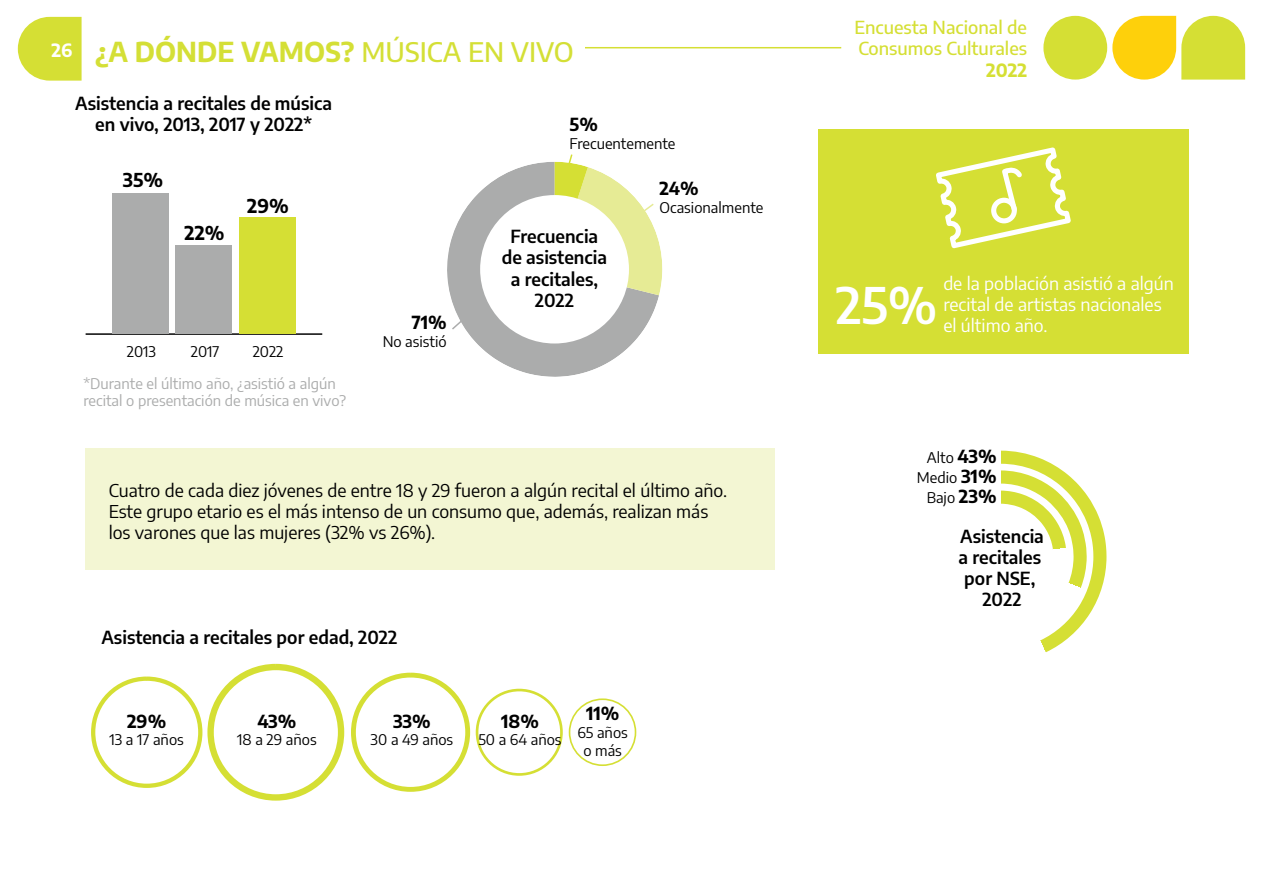
<style>
.page{position:relative;width:1263px;height:893px;background:#fff}
.page>*{position:absolute;margin:0;border:0;box-sizing:border-box;transform-origin:0 0}
.t1{font:600 49.5px "Encode Sans";color:#fff}
.t2{font:700 27px "Encode Sans";color:#d4df36}
.t3{font:700 18.75px "Encode Sans";color:#000}
.t4{font:500 18px/21.6px "Encode Sans";color:#d5df34}
.t5{font:700 18px "Encode Sans";color:#d5df34}
.t6{font:17.7px/21.3px "Encode Sans";color:#000}
.t7{font:600 17.7px/21.3px "Encode Sans";color:#000;text-align:center}
.t8{font:17.7px/21.3px "Encode Sans";color:#fff}
.t9{font:700 17.7px "Encode Sans";color:#000}
.t10{font:14.7px/17.7px "Encode Sans";color:#000;text-align:center}
.t11{font:14.7px/17.7px "Encode Sans";color:#abacac}
.s1{font-weight:500}
.s2{font-weight:700;font-size:17.7px}
</style>
<div class="page">
<svg style="left:18px;top:17px;width:64px;height:64px;background:#d9e24b"></svg>
<svg style="left:1112px;top:16px;width:133px;height:64px"></svg>
<div style="left:1043px;top:16px;width:64px;height:64px;background:#d5df34;border-radius:50%"></div>
<hr style="left:92px;top:47px;width:749px;height:1px;background:#d5df34">
<div style="left:82px;top:34px;width:503px;height:34px;background:#fff"></div>
<div style="left:85px;top:448px;width:689px;height:122px;background:#f3f6d3"></div>
<svg style="left:447px;top:162px;width:212px;height:215px"></svg>
<svg style="left:555px;top:154px;width:107px;height:141px"></svg>
<svg style="left:450px;top:309px;width:25px;height:22px"></svg>
<hr style="left:86px;top:333px;width:236px;height:2px;background:#000">
<div style="left:239px;top:218px;width:56px;height:116px;background:#d5df34"></div>
<div style="left:176px;top:246px;width:56px;height:88px;background:#abacac"></div>
<div style="left:112px;top:194px;width:57px;height:140px;background:#abacac"></div>
<div style="left:91px;top:676px;width:111px;height:112px;border:4px solid #d5df34;border-radius:50%"></div>
<div style="left:207px;top:664px;width:137px;height:137px;border:6px solid #d5df34;border-radius:50%"></div>
<div style="left:351px;top:673px;width:119px;height:119px;border:5px solid #d5df34;border-radius:50%"></div>
<div style="left:476px;top:689px;width:87px;height:87px;border:3px solid #d5df34;border-radius:50%"></div>
<div style="left:569px;top:698px;width:67px;height:68px;border:2px solid #d5df34;border-radius:50%"></div>
<div style="left:818px;top:129px;width:370px;height:225px;background:#d5df34"></div>
<svg style="left:936px;top:147px;width:135px;height:102px"></svg>
<div style="left:991px;top:198px;width:26px;height:25px;border:5px solid #fff;border-radius:50%"></div>
<svg style="left:1001px;top:451px;width:105px;height:202px"></svg>
<h2 class="t2" style="left:51px;top:31px;width:524px"><sup>26</sup> ¿A DÓNDE VAMOS? <span class="s1">MÚSICA EN VIVO</span></h2>
<p class="t7" style="left:75px;top:91px;width:258px">Asistencia a recitales de música en vivo, 2013, 2017 y 2022*</p>
<p class="t3" style="left:123px;top:166px;width:42px">35%</p>
<p class="t3" style="left:185px;top:219px;width:41px">22%</p>
<p class="t3" style="left:247px;top:192px;width:43px">29%</p>
<p class="t10" style="left:127px;top:342px;width:31px">2013</p>
<p class="t10" style="left:191px;top:342px;width:30px">2017</p>
<p class="t10" style="left:253px;top:342px;width:32px">2022</p>
<p class="t11" style="left:83px;top:374px;width:264px">*Durante el último año, ¿asistió a algún recital o presentación de música en vivo?</p>
<p class="t9" style="left:412px;top:310px;width:36px">71%</p>
<p class="t10" style="left:383px;top:332px;width:65px">No asistió</p>
<p class="t9" style="left:570px;top:111px;width:30px">5%</p>
<p class="t10" style="left:570px;top:134px;width:107px">Frecuentemente</p>
<p class="t9" style="left:660px;top:175px;width:41px">24%</p>
<p class="t10" style="left:660px;top:198px;width:105px">Ocasionalmente</p>
<p class="t7" style="left:502px;top:225px;width:107px">Frecuencia de asistencia a recitales,<br>2022</p>
<p class="t6" style="left:109px;top:479px;width:620px">Cuatro de cada diez jóvenes de entre 18 y 29 fueron a algún recital el último año.<br>Este grupo etario es el más intenso de un consumo que, además, realizan más los varones que las mujeres (32% vs 26%).</p>
<p class="t7" style="left:101px;top:626px;width:297px">Asistencia a recitales por edad, 2022</p>
<p class="t9" style="left:127px;top:708px;width:41px">29%</p>
<p class="t10" style="left:109px;top:730px;width:76px">13 a 17 años</p>
<p class="t9" style="left:257px;top:708px;width:41px">43%</p>
<p class="t10" style="left:237px;top:730px;width:81px">18 a 29 años</p>
<p class="t9" style="left:393px;top:708px;width:39px">33%</p>
<p class="t10" style="left:371px;top:730px;width:84px">30 a 49 años</p>
<p class="t9" style="left:501px;top:708px;width:39px">18%</p>
<p class="t10" style="left:478px;top:730px;width:85px">50 a 64 años</p>
<p class="t9" style="left:586px;top:700px;width:35px">11%</p>
<p class="t10" style="left:577px;top:723px;width:52px">65 años o más</p>
<p class="t4" style="left:854px;top:15px;width:174px">Encuesta Nacional de<br>Consumos Culturales</p>
<p class="t5" style="left:986px;top:57px;width:42px">2022</p>
<h1 class="t1" style="left:836px;top:269px;width:103px">25%</h1>
<p class="t8" style="left:943px;top:272px;width:232px">de la población asistió a algún recital de artistas nacionales</p>
<p class="t8" style="left:943px;top:314px;width:106px">el último año.</p>
<p class="t10" style="left:927px;top:448px;width:71px">Alto <span class="s2">43%</span></p>
<p class="t10" style="left:917px;top:467px;width:81px;line-height:20px;text-align:right">Medio <span class="s2">31%<br></span>Bajo <span class="s2">23%</span></p>
<p class="t7" style="left:958px;top:524px;width:87px">Asistencia a recitales por NSE,<br>2022</p>
</div>
